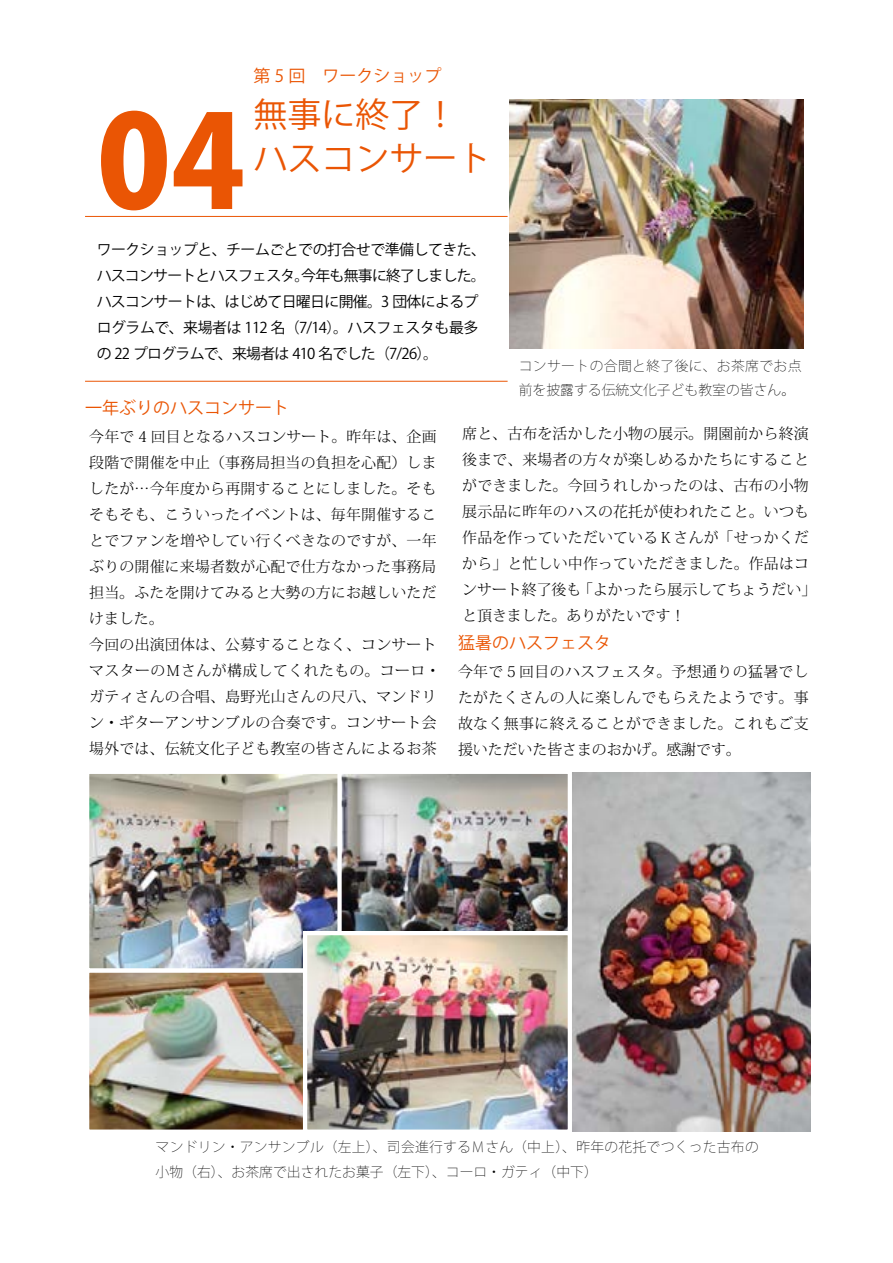
<style>
.page{position:relative;width:893px;height:1263px;background:#fff}
.page>*{position:absolute;margin:0;border:0;box-sizing:border-box;transform-origin:0 0}
.t1{font:800 127.5px "Koz Go Pro";color:#ea5504}
.t2{font:34.05px "Koz Go Pro";color:#ea5504}
.t3{font:16.95px "Koz Go Pro";color:#ea5504}
.t4{font:300 14.85px/26.1px "Koz Min Pro";letter-spacing:.015em;color:#000}
.t5{font:14.85px/26.1px "Koz Go Pro";letter-spacing:-.045em;color:#000}
.t6{font:200 13.8px/24.2px "Koz Go Pro";letter-spacing:.015em;color:#000}
</style>
<div class="page">
<img style="left:572px;top:773px;width:239px;height:358px">
<hr style="left:85px;top:216px;width:423px;height:1px;background:#ea5504">
<img style="left:509px;top:99px;width:295px;height:250px">
<img style="left:90px;top:973px;width:212px;height:156px">
<div style="left:85px;top:968px;width:222px;height:166px;border:4px solid #fff"></div>
<img style="left:90px;top:775px;width:247px;height:192px">
<div style="left:85px;top:770px;width:269px;height:202px;border:4px solid #fff"></div>
<img style="left:342px;top:775px;width:225px;height:156px">
<div style="left:337px;top:770px;width:235px;height:177px;border:4px solid #fff"></div>
<img style="left:308px;top:936px;width:259px;height:193px">
<div style="left:303px;top:931px;width:269px;height:203px;border:4px solid #fff"></div>
<hr style="left:85px;top:381px;width:423px;height:1px;background:#ea5504">
<h1 class="t1" style="left:97px;top:79px;width:150px">04</h1>
<p class="t3" style="left:254px;top:65px;width:189px">第 5 回　ワークショップ</p>
<h2 class="t2" style="left:254px;top:92px;width:206px">無事に終了!</h2>
<h2 class="t2" style="left:254px;top:137px;width:240px">ハスコンサート</h2>
<p class="t5" style="left:97px;top:236px;width:391px">ワークショップと、チームごとでの打合せで準備してきた、ハスコンサートとハスフェスタ今年も無事に終了しました。</p>
<p class="t5" style="left:97px;top:262px;width:383px;text-indent:198px">。<br>ハスコンサートは、はじめて日曜日に開催。3 団体によるプログラムで、来場者は 112 名（7/14）。ハスフェスタも最多の 22 プログラムで、来場者は 410 名でした)7/26 。(</p>
<p class="t3" style="left:85px;top:396px;width:206px">一年ぶりのハスコンサート</p>
<p class="t4" style="left:89px;top:423px;width:352px">今年で 4 回目となるハスコンサート。昨年は、企画段階で開催を中止（事務局担当の負担を心配）しましたが…今年度から再開することにしました。そもそもそも、こういったイベントは、毎年開催することでファンを増やしてい行くべきなのですが、一年ぶりの開催に来場者数が心配で仕方なかった事務局担当。ふたを開けてみると大勢の方にお越しいただけました。<br>今回の出演団体は、公募することなく、コンサートマスターのＭさんが構成してくれたもの。コーロ・ガティさんの合唱、島野光山さんの尺八、マンドリン・ギターアンサンブルの合奏です。コンサート会場外では、伝統文化子ども教室の皆さんによるお茶</p>
<p class="t4" style="left:462px;top:419px;width:348px">席と、古布を活かした小物の展示。開園前から終演</p>
<p class="t6" style="left:519px;top:353px;width:284px">コンサートの合間と終了後に、お茶席でお点前を披露する伝統文化子ども教室の皆さん。</p>
<p class="t4" style="left:462px;top:446px;width:348px">後まで、来場者の方々が楽しめるかたちにすること</p>
<p class="t4" style="left:462px;top:472px;width:348px">ができました。今回うれしかったのは、古布の小物</p>
<p class="t4" style="left:462px;top:498px;width:348px">展示品に昨年のハスの花托が使われたこと。いつも</p>
<p class="t4" style="left:462px;top:524px;width:348px">作品を作っていただいているＫさんが「せっかくだ</p>
<p class="t4" style="left:462px;top:550px;width:348px">から」と忙しい中作っていただきました。作品はコ</p>
<p class="t4" style="left:578px;top:576px;width:240px">「よかったら展示してちょうだい「</p>
<p class="t4" style="left:462px;top:576px;width:225px">ンサート終了後も<br>と頂きました。ありがたいです!</p>
<p class="t3" style="left:458px;top:631px;width:155px">猛暑のハスフェスタ</p>
<p class="t4" style="left:458px;top:658px;width:352px;text-align:justify">今年で５回目のハスフェスタ。予想通りの猛暑でしたがたくさんの人に楽しんでもらえたようです。事故なく無事に終えることができました。これもご支援いただいた皆さまのおかげ。感謝です。</p>
<p class="t6" style="left:156px;top:1135px;width:605px">マンドリン・アンサンブル（左上）、司会進行するＭさん（中上）、昨年の花托でつくった古布の小物（右）、お茶席で出されたお菓子（左下）、コーロ・ガティ（中下(</p>
</div>
